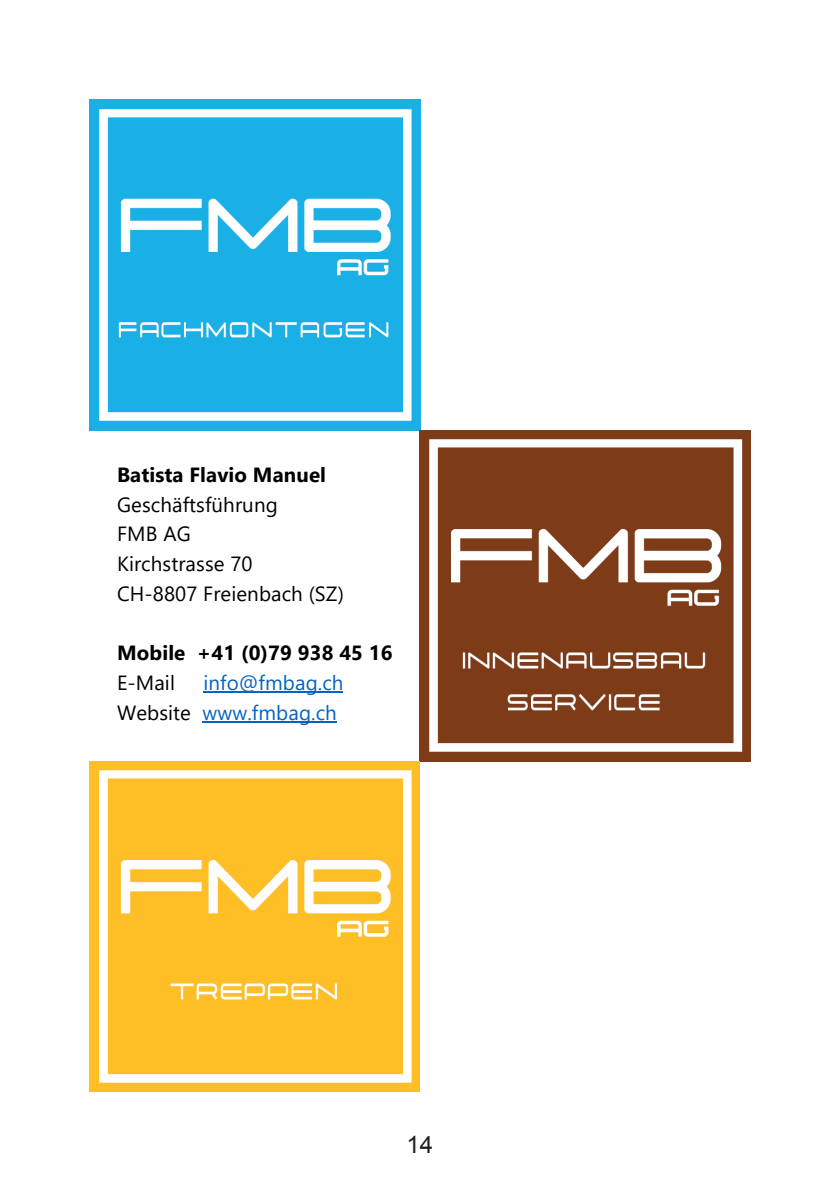
<style>
.page{position:relative;width:840px;height:1191px;background:#fff}
.page>*{position:absolute;margin:0;border:0;box-sizing:border-box;transform-origin:0 0}
.t1{font:24px "Arial";color:#231f20}
.t2{font:20.6px/29.8px "Segoe UI";letter-spacing:.005em;color:#000}
.t3{font:700 20.6px "Segoe UI";letter-spacing:.005em;color:#000}
.t4{font:20.6px/29.8px "Segoe UI";letter-spacing:.005em;color:#0563c1}
.s1{color:#000}
</style>
<div class="page">
<img style="left:90px;top:99px;width:330px;height:331px">
<img style="left:419px;top:430px;width:331px;height:331px">
<img style="left:90px;top:761px;width:329px;height:330px">
<hr style="left:203px;top:692px;width:140px;height:1px;background:#0563c1">
<hr style="left:202px;top:721px;width:135px;height:2px;background:#0563c1">
<p class="t3" style="left:117px;top:455px;width:210px">Batista Flavio Manuel</p>
<p class="t2" style="left:117px;top:487px;width:228px">Geschäftsführung<br>FMB AG<br>Kirchstrasse 70<br>CH-8807 Freienbach (SZ)</p>
<p class="t3" style="left:117px;top:633px;width:277px">Mobile +41 (0)79 938 45 16</p>
<p class="t2" style="left:117px;top:666px;width:59px">E-Mail</p>
<p class="t4" style="left:117px;top:666px;width:228px;text-indent:86px">info@fmbag.ch<br><span class="s1">Website</span> www.fmbag.ch</p>
<p class="t1" style="left:406px;top:1129px;width:28px">14</p>
</div>
